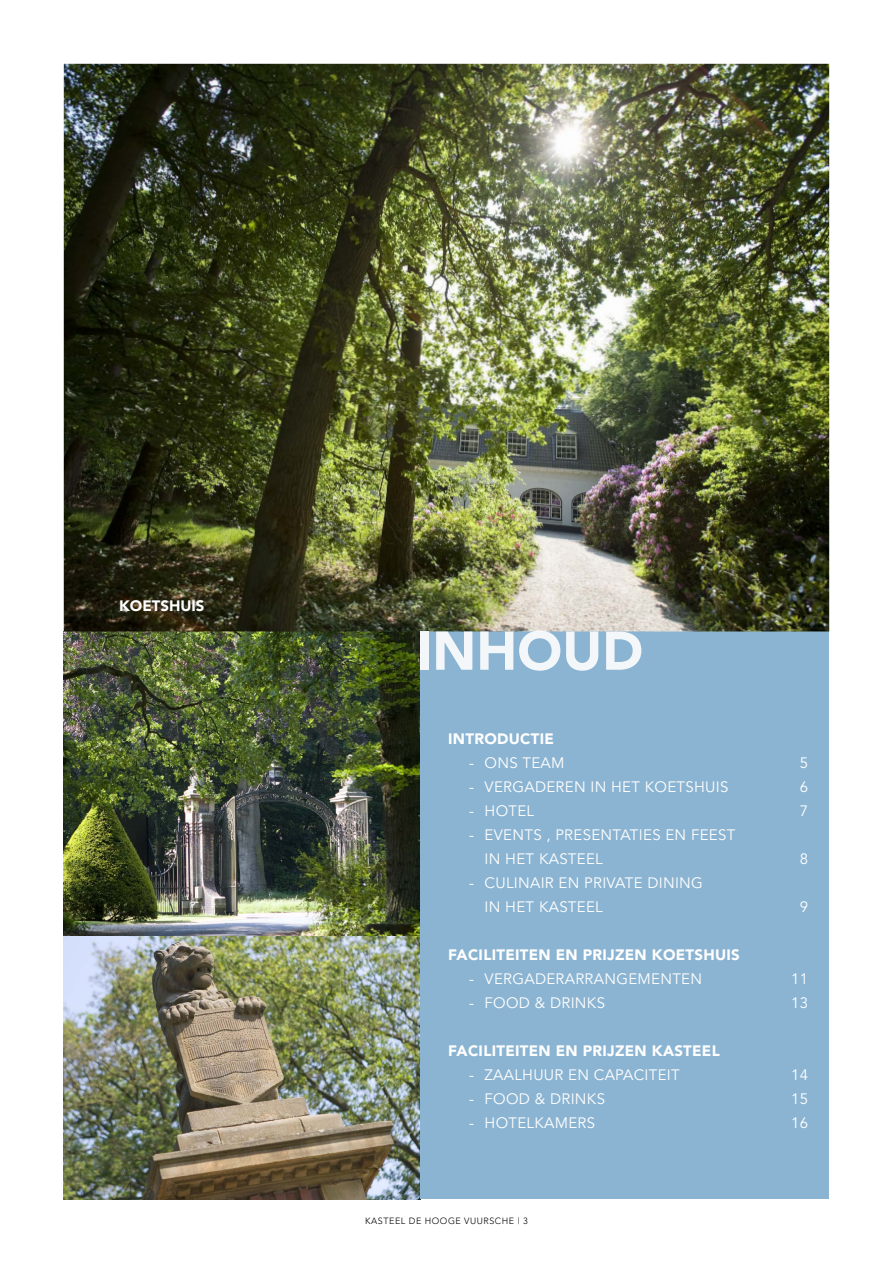
<style>
.page{position:relative;width:893px;height:1263px;background:#fff}
.page>*{position:absolute;margin:0;border:0;box-sizing:border-box;transform-origin:0 0}
.t1{font:900 54px "Avenir";color:#fff}
.t2{font:15px/24px "Avenir";letter-spacing:.02em;color:#fff}
.t3{font:900 15px "Avenir";letter-spacing:.02em;color:#fff}
.t4{font:900 15px "Avenir";color:#fff}
.t5{font:300 9px "Avenir";letter-spacing:.06em;color:#000}
</style>
<div class="page">
<img style="left:64px;top:631px;width:356px;height:568px">
<div style="left:420px;top:631px;width:409px;height:568px;background:#8bb4d2"></div>
<img style="left:64px;top:64px;width:765px;height:567px">
<p class="t4" style="left:119px;top:597px;width:87px">KOETSHUIS</p>
<h1 class="t1" style="left:416px;top:618px;width:228px">INHOUD</h1>
<p class="t3" style="left:448px;top:730px;width:107px">INTRODUCTIE</p>
<p class="t2" style="left:469px;top:751px;width:97px">- ONS TEAM</p>
<p class="t2" style="left:800px;top:751px;width:10px">5</p>
<p class="t2" style="left:469px;top:775px;width:261px">- VERGADEREN IN HET KOETSHUIS</p>
<p class="t2" style="left:800px;top:775px;width:10px">6</p>
<p class="t2" style="left:469px;top:799px;width:66px">- HOTEL</p>
<p class="t2" style="left:800px;top:799px;width:10px">7</p>
<p class="t2" style="left:485px;top:823px;width:252px;text-indent:-15px">- EVENTS , PRESENTATIES EN FEEST<br>IN HET KASTEEL</p>
<p class="t2" style="left:800px;top:847px;width:10px">8</p>
<p class="t2" style="left:485px;top:871px;width:220px;text-indent:-15px">- CULINAIR EN PRIVATE DINING<br>IN HET KASTEEL</p>
<p class="t2" style="left:800px;top:895px;width:10px">9</p>
<p class="t3" style="left:448px;top:946px;width:293px">FACILITEITEN EN PRIJZEN KOETSHUIS</p>
<p class="t2" style="left:469px;top:967px;width:234px">- VERGADERARRANGEMENTEN</p>
<p class="t2" style="left:791px;top:967px;width:18px">11</p>
<p class="t2" style="left:469px;top:991px;width:137px">- FOOD &amp; DRINKS</p>
<p class="t2" style="left:791px;top:991px;width:18px">13</p>
<p class="t3" style="left:448px;top:1042px;width:273px">FACILITEITEN EN PRIJZEN KASTEEL</p>
<p class="t2" style="left:469px;top:1063px;width:212px">- ZAALHUUR EN CAPACITEIT</p>
<p class="t2" style="left:791px;top:1063px;width:18px">14</p>
<p class="t2" style="left:469px;top:1087px;width:137px">- FOOD &amp; DRINKS</p>
<p class="t2" style="left:791px;top:1087px;width:18px">15</p>
<p class="t2" style="left:469px;top:1111px;width:127px">- HOTELKAMERS</p>
<p class="t2" style="left:791px;top:1111px;width:18px">16</p>
<p class="t5" style="left:365px;top:1216px;width:164px">KASTEEL DE HOOGE VUURSCHE | 3</p>
</div>
